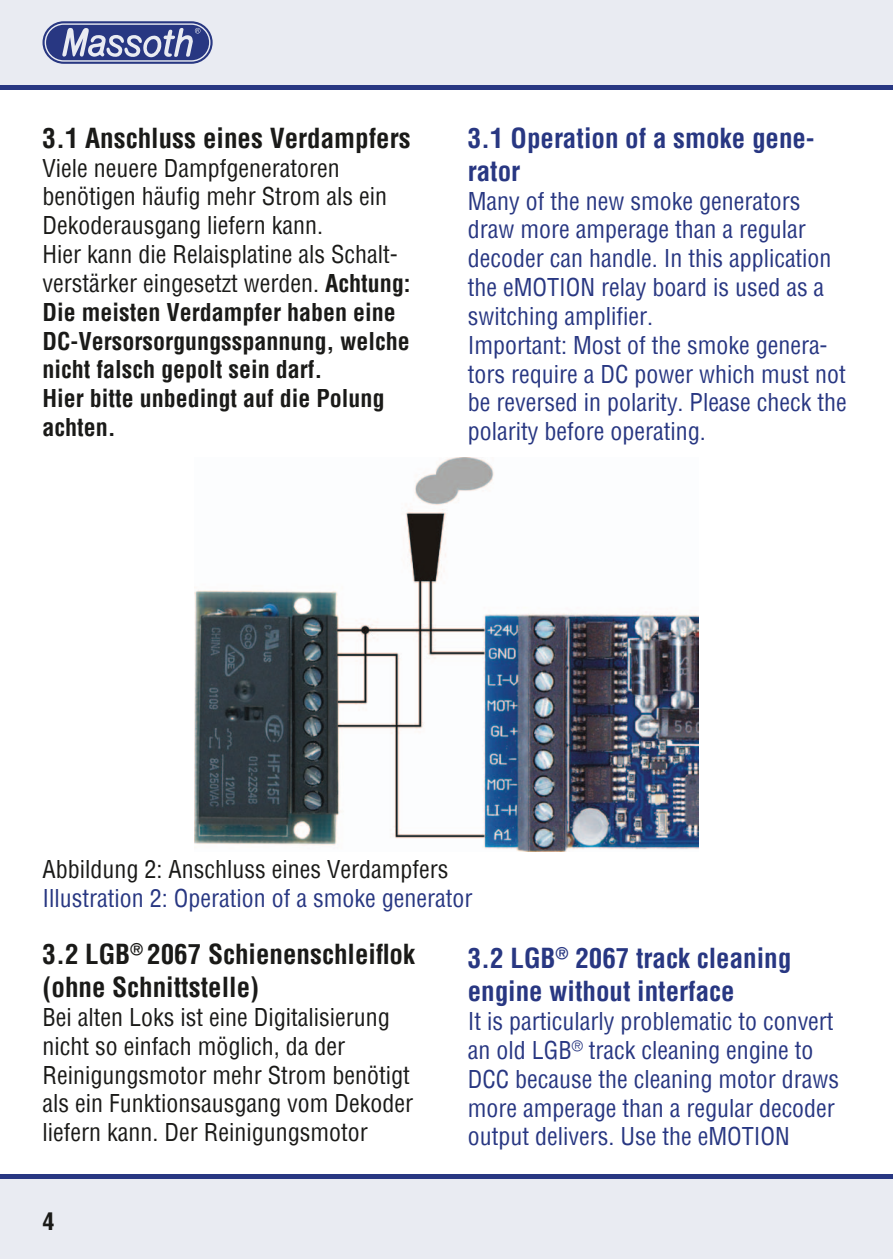
<style>
.page{position:relative;width:893px;height:1259px;background:#fff}
.page>*{position:absolute;margin:0;border:0;box-sizing:border-box;transform-origin:0 0}
.t1{font:700 condensed 27px/33px "Helvetica";color:#1a1a18}
.t2{font:700 condensed 27px/33px "Helvetica";color:#283782}
.t3{font:condensed 24px/28.8px "Helvetica";color:#1a1a18}
.t4{font:condensed 24px/28.8px "Helvetica";color:#283782}
.t5{font:700 condensed 24px "Helvetica";color:#1a1a18}
.s1{font-weight:700}
</style>
<div class="page">
<div style="left:0;top:1174px;width:893px;height:85px;background:#e9ebf2"></div>
<div style="left:0;top:0;width:893px;height:85px;background:#e9ebf2"></div>
<svg style="left:43px;top:21px;width:170px;height:43px"></svg>
<hr style="left:0;top:85px;width:893px;height:4px;background:#283782">
<hr style="left:0;top:1174px;width:893px;height:4px;background:#283782">
<img style="left:194px;top:458px;width:504px;height:394px">
<p class="t1" style="left:43px;top:121px;width:370px">3.1 Anschluss eines Verdampfers</p>
<p class="t3" style="left:43px;top:153px;width:369px">Viele neuere Dampfgeneratoren benötigen häufig mehr Strom als ein<br>Dekoderausgang liefern kann.<br>Hier kann die Relaisplatine als Schalt&shy;verstärker eingesetzt werden. <span class="s1">Achtung:<br>Die meisten Verdampfer haben eine<br>DC-Versorsorgungsspannung, welche nicht falsch gepolt sein darf.<br>Hier bitte unbedingt auf die Polung achten.</span></p>
<p class="t2" style="left:468px;top:121px;width:349px">3.1 Operation of a smoke gene&shy;rator</p>
<p class="t4" style="left:468px;top:186px;width:381px">Many of the new smoke generators draw more amperage than a regular decoder can handle. In this application the eMOTION relay board is used as a switching amplifier.<br>Important: Most of the smoke genera&shy;tors require a DC power which must not be reversed in polarity. Please check the polarity before operating.</p>
<p class="t3" style="left:43px;top:854px;width:407px">Abbildung 2: Anschluss eines Verdampfers</p>
<p class="t4" style="left:43px;top:883px;width:431px">Illustration 2: Operation of a smoke generator</p>
<p class="t1" style="left:43px;top:937px;width:374px">3.2 LGB<sup>®</sup> 2067 Schienenschleiflok (ohne Schnittstelle)</p>
<p class="t3" style="left:43px;top:1002px;width:372px">Bei alten Loks ist eine Digitalisierung nicht so einfach möglich, da der Reinigungsmotor mehr Strom benötigt als ein Funktionsausgang vom Dekoder liefern kann. Der Reinigungsmotor</p>
<p class="t5" style="left:43px;top:1205px;width:13px">4</p>
<p class="t2" style="left:468px;top:942px;width:325px">3.2 LGB<sup>®</sup> 2067 track cleaning engine without interface</p>
<p class="t4" style="left:468px;top:1006px;width:373px">It is particularly problematic to convert an old LGB<sup>®</sup> track cleaning engine to DCC because the cleaning motor draws more amperage than a regular decoder output delivers. Use the eMOTION</p>
</div>
